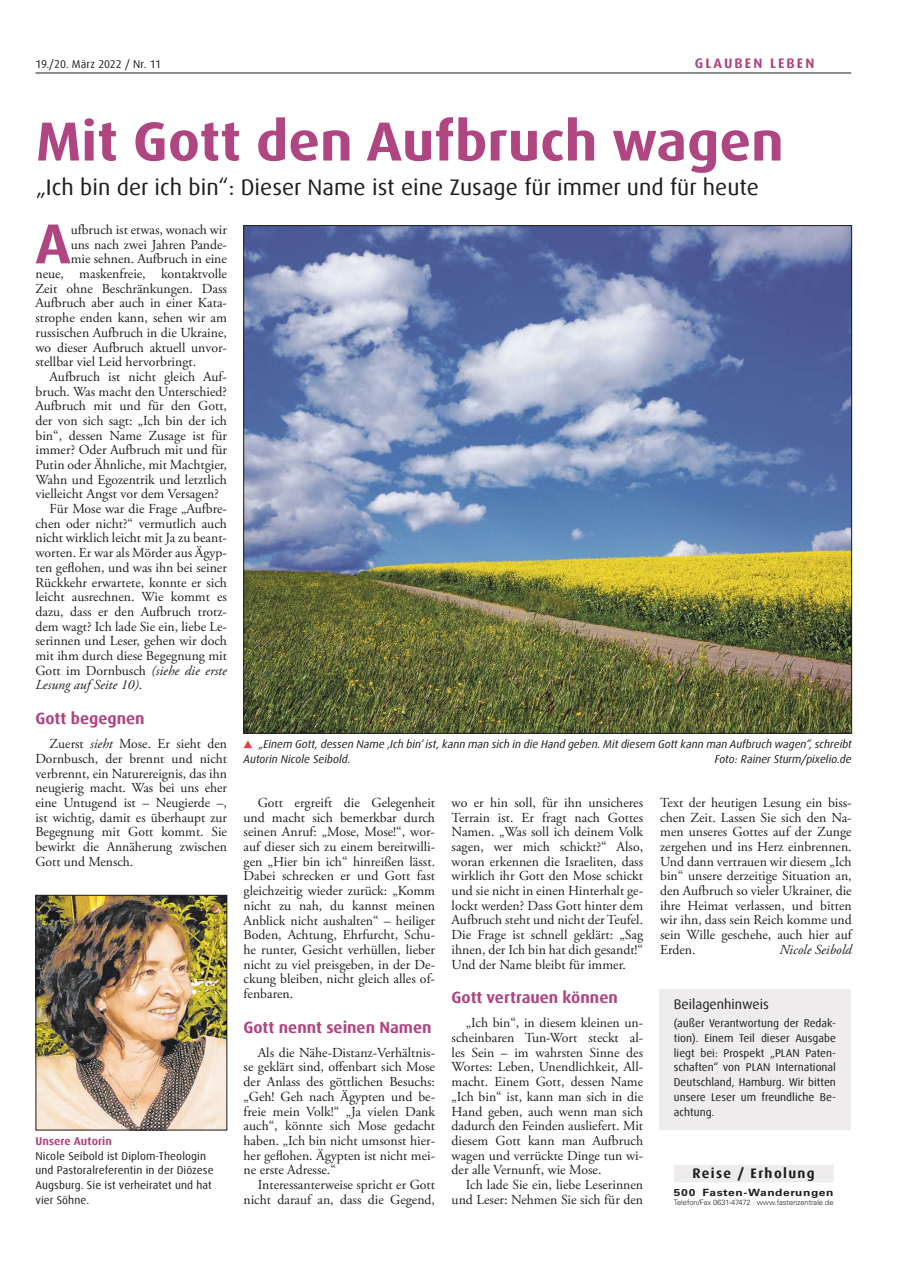
<style>
.page{position:relative;width:908px;height:1276px;background:#fff}
.page>*{position:absolute;margin:0;border:0;box-sizing:border-box;transform-origin:0 0}
.t1{font:700 56.5px "Dax Offc Pro";color:#af4581}
.t2{font:700 55px "Dax Offc Pro";color:#af4581}
.t3{font:22.5px "Dax Offc Pro";color:#1f1f20}
.t4{font:700 16.25px "Dax Offc Pro";color:#af4581}
.t5{font:13.75px/14.6px "Adobe Garamond Pro";color:#1f1f20;text-align:justify}
.t6{font:italic 13.75px "Adobe Garamond Pro";color:#1f1f20}
.t7{font:13.75px "Dax Offc Pro";color:#1f1f20}
.t8{font:700 13.75px "Dax Offc Pro";letter-spacing:.1em;color:#1f1f20}
.t9{font:700 13.75px "Dax Offc Pro";letter-spacing:.15em;color:#af4581}
.t10{font:11.25px/14.8px "Dax Offc Pro";letter-spacing:.01em;color:#1f1f20}
.t11{font:italic 11.25px/14.8px "Dax Offc Pro";color:#1f1f20}
.t12{font:700 11.25px "Dax Offc Pro";letter-spacing:.01em;color:#af4581}
.t13{font:700 10px "Univers LT Std";letter-spacing:.05em;color:#1f1f20;scale:1.2 1}
.t14{font:300 7.5px "Univers LT Std";letter-spacing:-.005em;color:#1f1f20}
.s1{font-style:italic}
.s2{font-style:normal}
</style>
<div class="page">
<hr style="left:35px;top:73px;width:815px;height:1px;background:#1f1f20">
<div style="left:673px;top:1165px;width:160px;height:17px;background:#eeecec"></div>
<img style="left:38px;top:897px;width:187px;height:231px">
<div style="left:36px;top:895px;width:191px;height:235px;border:1px solid #1f1f20"></div>
<div style="left:659px;top:989px;width:191px;height:141px;background:#eeecec"></div>
<img style="left:245px;top:227px;width:604px;height:504px">
<svg style="left:243px;top:740px;width:9px;height:8px"></svg>
<p class="t10" style="left:35px;top:56px;width:127px">19./20. März 2022 / Nr. 11</p>
<p class="t9" style="left:694px;top:54px;width:121px">GLAUBEN LEBEN</p>
<h2 class="t2" style="left:36px;top:106px;width:749px">Mit Gott den Aufbruch wagen</h2>
<h3 class="t3" style="left:36px;top:173px;width:724px">„Ich bin der ich bin“: Dieser Name ist eine Zusage für immer und für heute</h3>
<h1 class="t1" style="left:35px;top:207px;width:37px">A</h1>
<p class="t5" style="left:71px;top:223px;width:158px">ufbruch ist etwas, wonach wir</p>
<p class="t5" style="left:71px;top:237px;width:158px">uns nach zwei Jahren Pande-</p>
<p class="t5" style="left:71px;top:252px;width:158px">mie sehnen. Aufbruch in eine</p>
<p class="t5" style="left:35px;top:267px;width:193px">neue, maskenfreie, kontaktvolle</p>
<p class="t5" style="left:35px;top:281px;width:193px">Zeit ohne Beschränkungen. Dass</p>
<p class="t5" style="left:35px;top:296px;width:193px">Aufbruch aber auch in einer Kata-</p>
<p class="t5" style="left:35px;top:311px;width:193px">strophe enden kann, sehen wir am</p>
<p class="t5" style="left:35px;top:326px;width:193px">russischen Aufbruch in die Ukraine,</p>
<p class="t5" style="left:35px;top:340px;width:193px">wo dieser Aufbruch aktuell unvor-</p>
<p class="t5" style="left:35px;top:355px;width:162px">stellbar viel Leid hervorbringt.</p>
<p class="t5" style="left:50px;top:370px;width:179px">Aufbruch ist nicht gleich Auf-</p>
<p class="t5" style="left:35px;top:384px;width:193px">bruch. Was macht den Unterschied?</p>
<p class="t5" style="left:35px;top:399px;width:193px">Aufbruch mit und für den Gott,</p>
<p class="t5" style="left:35px;top:414px;width:193px">der von sich sagt: „Ich bin der ich</p>
<p class="t5" style="left:35px;top:428px;width:193px">bin“, dessen Name Zusage ist für</p>
<p class="t5" style="left:35px;top:443px;width:193px">immer? Oder Aufbruch mit und für</p>
<p class="t5" style="left:35px;top:458px;width:193px">Putin oder Ähnliche, mit Machtgier,</p>
<p class="t5" style="left:35px;top:472px;width:193px">Wahn und Egozentrik und letztlich</p>
<p class="t5" style="left:35px;top:487px;width:185px">vielleicht Angst vor dem Versagen?</p>
<p class="t5" style="left:50px;top:502px;width:179px">Für Mose war die Frage „Aufbre-</p>
<p class="t5" style="left:35px;top:516px;width:193px">chen oder nicht?“ vermutlich auch</p>
<p class="t5" style="left:35px;top:531px;width:193px">nicht wirklich leicht mit Ja zu beant-</p>
<p class="t5" style="left:35px;top:546px;width:193px">worten. Er war als Mörder aus Ägyp-</p>
<p class="t5" style="left:35px;top:560px;width:193px">ten geflohen, und was ihn bei seiner</p>
<p class="t5" style="left:35px;top:575px;width:193px">Rückkehr erwartete, konnte er sich</p>
<p class="t5" style="left:35px;top:590px;width:193px">leicht ausrechnen. Wie kommt es</p>
<p class="t5" style="left:35px;top:605px;width:193px">dazu, dass er den Aufbruch trotz-</p>
<p class="t5" style="left:35px;top:619px;width:193px">dem wagt? Ich lade Sie ein, liebe Le-</p>
<p class="t5" style="left:35px;top:634px;width:193px">serinnen und Leser, gehen wir doch</p>
<p class="t5" style="left:35px;top:649px;width:193px">mit ihm durch diese Begegnung mit</p>
<p class="t5" style="left:35px;top:663px;width:193px">Gott im Dornbusch <span class="s1">(siehe die erste</span></p>
<p class="t6" style="left:35px;top:677px;width:108px">Lesung auf Seite 10)<span class="s2">.</span></p>
<p class="t4" style="left:35px;top:708px;width:111px">Gott begegnen</p>
<p class="t5" style="left:35px;top:737px;width:193px;text-indent:14px">Zuerst <span class="s1">sieht</span> Mose. Er sieht den Dornbusch, der brennt und nicht verbrennt, ein Naturereignis, das ihn neugierig macht. Was bei uns eher eine Untugend ist – Neugierde –, ist wichtig, damit es überhaupt zur Begegnung mit Gott kommt. Sie bewirkt die Annäherung zwischen Gott und Mensch.</p>
<p class="t12" style="left:35px;top:1133px;width:78px">Unsere Autorin</p>
<p class="t10" style="left:35px;top:1148px;width:180px">Nicole Seibold ist Diplom-Theologin und Pastoralreferentin in der Diözese<br>Augsburg. Sie ist verheiratet und hat vier Söhne.</p>
<p class="t11" style="left:243px;top:737px;width:609px;text-indent:15px">„Einem Gott, dessen Name ‚Ich bin‘ ist, kann man sich in die Hand geben. Mit diesem Gott kann man Aufbruch wagen“, schreibt<br>Autorin Nicole Seibold.</p>
<p class="t11" style="left:714px;top:751px;width:138px">Foto: Rainer Sturm/pixelio.de</p>
<p class="t5" style="left:243px;top:796px;width:193px;text-indent:14px">Gott ergreift die Gelegenheit und macht sich bemerkbar durch seinen Anruf: „Mose, Mose!“, wor&shy;auf dieser sich zu einem bereitwilli&shy;gen „Hier bin ich“ hinreißen lässt.<br>Dabei schrecken er und Gott fast gleichzeitig wieder zurück: „Komm nicht zu nah, du kannst meinen Anblick nicht aushalten“ – heiliger Boden, Achtung, Ehrfurcht, Schu&shy;he runter, Gesicht verhüllen, lieber nicht zu viel preisgeben, in der De&shy;ckung bleiben, nicht gleich alles of&shy;fenbaren.</p>
<p class="t4" style="left:243px;top:1016px;width:189px">Gott nennt seinen Namen</p>
<p class="t5" style="left:243px;top:1045px;width:193px;text-indent:14px">Als die Nähe-Distanz-Verhältnis&shy;se geklärt sind, offenbart sich Mose der Anlass des göttlichen Besuchs: „Geh! Geh nach Ägypten und be&shy;freie mein Volk!“ „Ja vielen Dank auch“, könnte sich Mose gedacht haben. „Ich bin nicht umsonst hier&shy;her geflohen. Ägypten ist nicht mei&shy;ne erste Adresse.“</p>
<p class="t5" style="left:243px;top:1177px;width:193px;text-align:right">Interessanterweise spricht er Gott nicht darauf an, dass die Gegend,</p>
<p class="t5" style="left:451px;top:796px;width:193px">wo er hin soll, für ihn unsicheres Terrain ist. Er fragt nach Gottes Namen. „Was soll ich deinem Volk sagen, wer mich schickt?“ Also, woran erkennen die Israeliten, dass wirklich ihr Gott den Mose schickt und sie nicht in einen Hinterhalt ge&shy;lockt werden? Dass Gott hinter dem Aufbruch steht und nicht der Teufel.<br>Die Frage ist schnell geklärt: „Sag ihnen, der Ich bin hat dich gesandt!“ Und der Name bleibt für immer.</p>
<p class="t4" style="left:451px;top:987px;width:168px">Gott vertrauen können</p>
<p class="t5" style="left:451px;top:1016px;width:193px;text-indent:14px">„Ich bin“, in diesem kleinen un&shy;scheinbaren Tun-Wort steckt al&shy;les Sein – im wahrsten Sinne des Wortes: Leben, Unendlichkeit, All&shy;macht. Einem Gott, dessen Name „Ich bin“ ist, kann man sich in die Hand geben, auch wenn man sich dadurch den Feinden ausliefert. Mit diesem Gott kann man Aufbruch wagen und verrückte Dinge tun wi&shy;der alle Vernunft, wie Mose.</p>
<p class="t5" style="left:451px;top:1177px;width:193px;text-align:right">Ich lade Sie ein, liebe Leserinnen und Leser: Nehmen Sie sich für den</p>
<p class="t5" style="left:660px;top:796px;width:193px">Text der heutigen Lesung ein biss&shy;chen Zeit. Lassen Sie sich den Na&shy;men unseres Gottes auf der Zunge zergehen und ins Herz einbrennen.<br>Und dann vertrauen wir diesem „Ich bin“ unsere derzeitige Situation an, den Aufbruch so vieler Ukrainer, die ihre Heimat verlassen, und bitten wir ihn, dass sein Reich komme und sein Wille geschehe, auch hier auf Erden.</p>
<p class="t6" style="left:779px;top:941px;width:74px">Nicole Seibold</p>
<p class="t7" style="left:673px;top:995px;width:96px">Beilagenhinweis</p>
<p class="t10" style="left:673px;top:1016px;width:163px;text-align:justify">(außer Verantwortung der Redak&shy;tion). Einem Teil dieser Ausgabe liegt bei: Prospekt „PLAN Paten&shy;schaften“ von PLAN International Deutschland, Hamburg. Wir bitten unsere Leser um freundliche Be&shy;achtung.</p>
<p class="t8" style="left:692px;top:1164px;width:124px">Reise / Erholung</p>
<p class="t13" style="left:673px;top:1187px;width:134px">500 Fasten-Wanderungen</p>
<p class="t14" style="left:673px;top:1198px;width:161px">Telefon/Fax 0631-47472 ∙ www.fastenzentrale.de</p>
</div>
